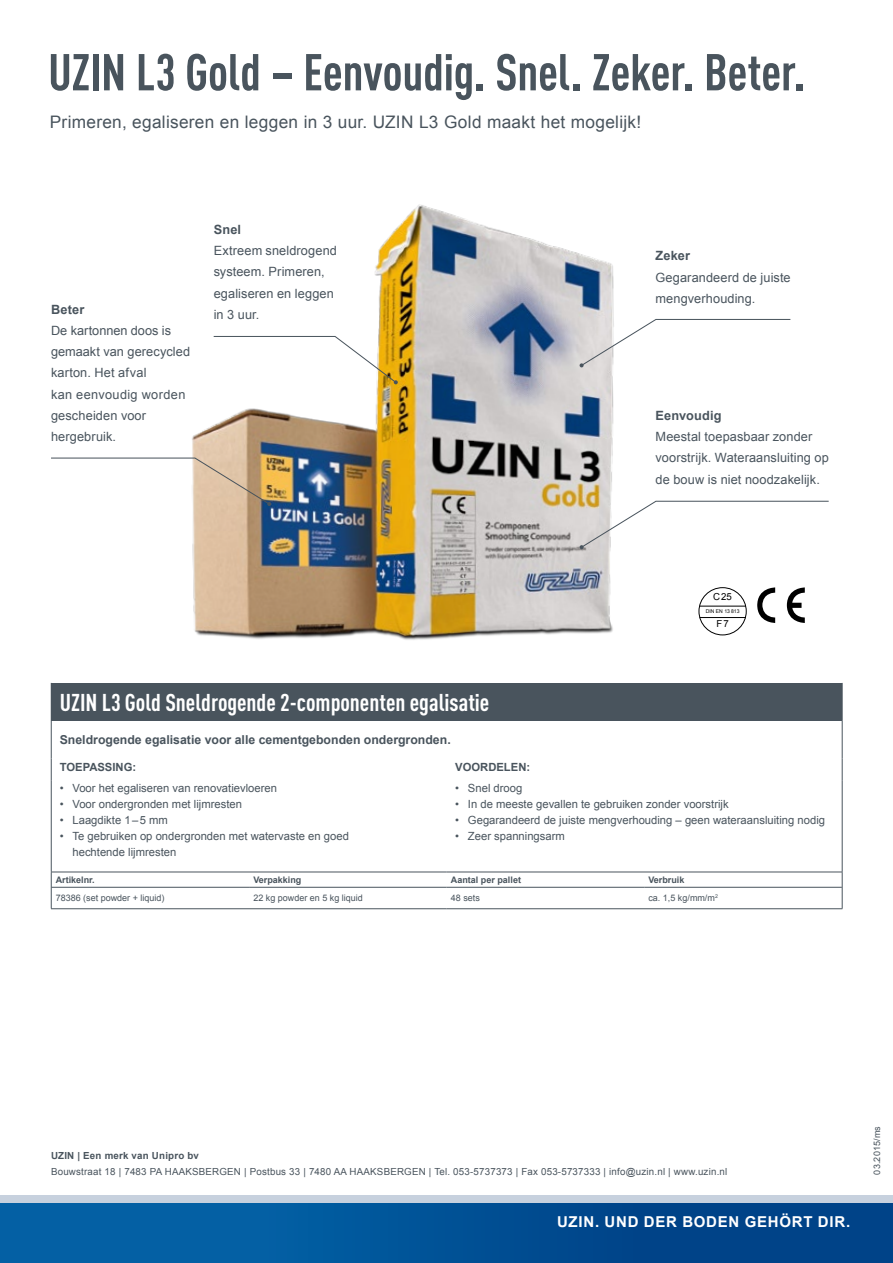
<style>
.page{position:relative;width:893px;height:1263px;background:#fff}
.page>*{position:absolute;margin:0;border:0;box-sizing:border-box;transform-origin:0 0}
.t1{font:700 condensed 51px "DIN Pro";letter-spacing:-.005em;color:#49545d}
.t2{font:700 condensed 24px "DIN Pro";color:#fff}
.t3{font:17.25px "Arial";letter-spacing:.015em;color:#49545d}
.t4{font:700 15px "Arial";letter-spacing:.05em;color:#fff}
.t5{font:12.75px/21.3px "Arial";letter-spacing:.01em;color:#49545d}
.t6{font:700 12.75px "Arial";letter-spacing:.015em;color:#49545d}
.t7{font:700 12.3px "Arial";color:#49545d}
.t8{font:11.25px/15.9px "Arial";color:#49545d}
.t9{font:700 11.25px "Arial";color:#49545d}
.t10{font:9.75px "Arial";letter-spacing:.02em;color:#49545d}
.t11{font:700 9.75px "Arial";letter-spacing:.02em;color:#49545d}
.t12{font:9.6px "Arial";color:#000}
.t13{font:9px "Arial";color:#49545d}
.t14{font:700 9px "Arial";color:#49545d}
.t15{font:5.25px "Arial";color:#000}
</style>
<div class="page">
<div style="left:0;top:1195px;width:893px;height:8px;background:#c7d1de"></div>
<div style="left:0;top:1203px;width:893px;height:60px;background:linear-gradient(to right,#0466aa,#003d82)"></div>
<hr style="left:699px;top:606px;width:47px;height:1px;background:#000">
<hr style="left:700px;top:617px;width:46px;height:1px;background:#000">
<div style="left:698px;top:587px;width:49px;height:48px;border:1px solid #000;border-radius:50%"></div>
<svg style="left:787px;top:587px;width:18px;height:36px"></svg>
<svg style="left:757px;top:587px;width:18px;height:36px"></svg>
<img style="left:192px;top:204px;width:422px;height:436px">
<svg style="left:213px;top:335px;width:185px;height:49px"></svg>
<svg style="left:51px;top:457px;width:220px;height:49px"></svg>
<svg style="left:580px;top:318px;width:211px;height:49px"></svg>
<svg style="left:580px;top:500px;width:249px;height:49px"></svg>
<div style="left:51px;top:683px;width:791px;height:37px;background:#49545d"></div>
<hr style="left:51px;top:872px;width:396px;height:1px;background:#49545d">
<hr style="left:447px;top:872px;width:395px;height:1px;background:#49545d">
<hr style="left:51px;top:908px;width:396px;height:1px;background:#49545d">
<hr style="left:447px;top:908px;width:395px;height:1px;background:#49545d">
<hr style="left:842px;top:683px;width:1px;height:37px;background:#49545d">
<hr style="left:51px;top:720px;width:1px;height:38px;background:#49545d">
<hr style="left:842px;top:720px;width:1px;height:38px;background:#49545d">
<svg style="left:51px;top:758px;width:1px;height:22px"></svg>
<svg style="left:842px;top:758px;width:1px;height:22px"></svg>
<hr style="left:51px;top:780px;width:1px;height:92px;background:#49545d">
<hr style="left:842px;top:780px;width:1px;height:92px;background:#49545d">
<hr style="left:51px;top:872px;width:1px;height:36px;background:#49545d">
<hr style="left:842px;top:872px;width:1px;height:36px;background:#49545d">
<hr style="left:51px;top:887px;width:198px;height:1px;background:#49545d">
<hr style="left:249px;top:887px;width:198px;height:1px;background:#49545d">
<hr style="left:447px;top:887px;width:197px;height:1px;background:#49545d">
<hr style="left:644px;top:887px;width:198px;height:1px;background:#49545d">
<h1 class="t1" style="left:48px;top:34px;width:758px">UZIN L3 Gold – Eenvoudig. Snel. Zeker. Beter.</h1>
<h3 class="t3" style="left:50px;top:110px;width:593px">Primeren, egaliseren en leggen in 3 uur. UZIN L3 Gold maakt het mogelijk!</h3>
<p class="t6" style="left:51px;top:301px;width:35px">Beter</p>
<p class="t5" style="left:51px;top:320px;width:141px">De kartonnen doos is gemaakt van gerecycled karton. Het afval<br>kan eenvoudig worden gescheiden voor hergebruik.</p>
<p class="t6" style="left:214px;top:221px;width:29px">Snel</p>
<p class="t5" style="left:214px;top:240px;width:125px">Extreem sneldrogend systeem. Primeren, egaliseren en leggen in 3 uur.</p>
<p class="t6" style="left:655px;top:247px;width:36px">Zeker</p>
<p class="t5" style="left:655px;top:267px;width:137px">Gegarandeerd de juiste mengverhouding.</p>
<p class="t6" style="left:655px;top:407px;width:68px">Eenvoudig</p>
<p class="t5" style="left:655px;top:426px;width:175px">Meestal toepasbaar zonder voorstrijk. Wateraansluiting op de bouw is niet noodzakelijk.</p>
<p class="t12" style="left:713px;top:591px;width:20px">C25</p>
<p class="t12" style="left:716px;top:617px;width:14px">F7</p>
<p class="t15" style="left:706px;top:607px;width:35px">DIN EN 13 813</p>
<h2 class="t2" style="left:60px;top:684px;width:431px">UZIN L3 Gold Sneldrogende 2-componenten egalisatie</h2>
<p class="t7" style="left:60px;top:732px;width:392px">Sneldrogende egalisatie voor alle cementgebonden ondergronden.</p>
<p class="t9" style="left:60px;top:759px;width:78px">TOEPASSING:</p>
<p class="t9" style="left:455px;top:759px;width:77px">VOORDELEN:</p>
<p class="t8" style="left:60px;top:780px;width:219px">• Voor het egaliseren van renovatievloeren</p>
<p class="t8" style="left:60px;top:796px;width:184px">• Voor ondergronden met lijmresten</p>
<p class="t8" style="left:60px;top:812px;width:110px">• Laagdikte 1–5 mm</p>
<p class="t8" style="left:73px;top:828px;width:278px;text-indent:-13px">• Te gebruiken op ondergronden met watervaste en goed hechtende lijmresten</p>
<p class="t8" style="left:455px;top:780px;width:69px">• Snel droog</p>
<p class="t8" style="left:455px;top:796px;width:275px">• In de meeste gevallen te gebruiken zonder voorstrijk</p>
<p class="t8" style="left:455px;top:812px;width:371px">• Gegarandeerd de juiste mengverhouding – geen wateraansluiting nodig</p>
<p class="t8" style="left:455px;top:828px;width:111px">• Zeer spanningsarm</p>
<p class="t14" style="left:56px;top:874px;width:41px">Artikelnr.</p>
<p class="t14" style="left:253px;top:874px;width:50px">Verpakking</p>
<p class="t14" style="left:451px;top:874px;width:72px">Aantal per pallet</p>
<p class="t14" style="left:648px;top:874px;width:38px">Verbruik</p>
<p class="t13" style="left:56px;top:892px;width:110px">78386 (set powder + liquid)</p>
<p class="t13" style="left:253px;top:892px;width:111px">22 kg powder en 5 kg liquid</p>
<p class="t13" style="left:451px;top:892px;width:31px">48 sets</p>
<p class="t13" style="left:648px;top:892px;width:71px">ca. 1,5 kg/mm/m<sup>2</sup></p>
<p class="t11" style="left:51px;top:1149px;width:149px">UZIN | Een merk van Unipro bv</p>
<p class="t10" style="left:51px;top:1165px;width:678px">Bouwstraat 18 | 7483 PA HAAKSBERGEN | Postbus 33 | 7480 AA HAAKSBERGEN | Tel. 053-5737373 | Fax 053-5737333 | info@uzin.nl | www.uzin.nl</p>
<h3 class="t4" style="left:557px;top:1212px;width:295px">UZIN. UND DER BODEN GEHÖRT DIR.</h3>
<p class="t13" style="left:871px;top:1175px;width:50px;rotate:-90deg">03.2015/ms</p>
</div>
